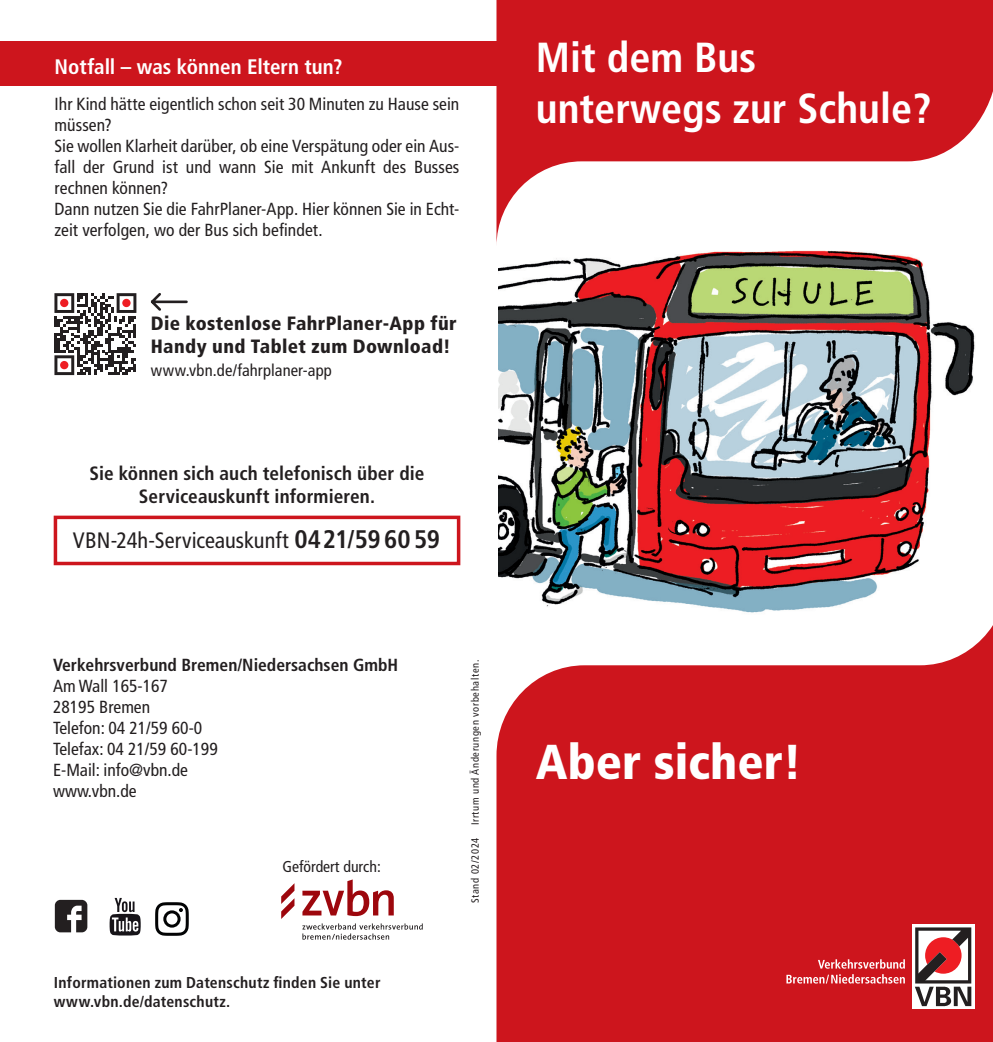
<style>
.page{position:relative;width:993px;height:1042px;background:#fff}
.page>*{position:absolute;margin:0;border:0;box-sizing:border-box;transform-origin:0 0}
.t1{font:900 condensed 49px "Frutiger LT Std";color:#fff}
.t2{font:700 condensed 42px "Frutiger LT Std";color:#fff}
.t3{font:condensed 22.22px "Frutiger LT Std";color:#231f20}
.Überschrift{font:700 condensed 21px "Frutiger LT Std";color:#fff}
.Überschrift-2{font:700 condensed 19.25px/23.1px "Frutiger LT Std";letter-spacing:.005em;color:#231f20;text-align:center}
.t4{font:900 condensed 19.25px/23.1px "Frutiger LT Std";letter-spacing:.02em;color:#231f20}
.Fließtext{font:condensed 17.5px/21px "Frutiger LT Std";color:#231f20}
.t5{font:700 condensed 17.5px "Frutiger LT Std";color:#231f20}
.t6{font:condensed 16.62px "Frutiger LT Std";letter-spacing:.005em;color:#231f20}
._1_Lauftext_Frutiger_cond{font:700 condensed 15.75px "Frutiger LT Std";letter-spacing:.015em;color:#231f20}
.t7{font:condensed 15.75px "Frutiger LT Std";color:#231f20}
.Fließtext_Frutiger_Condensed_9_5_pt{font:condensed 10.5px "Frutiger LT Std";letter-spacing:.06em;color:#231f20}
.s1{font-weight:700;font-size:25.38px}
</style>
<div class="page">
<svg style="left:496px;top:626px;width:496px;height:416px;background:#d12c33"></svg>
<svg style="left:496px;top:0;width:496px;height:244px;fill:#cd151d"></svg>
<img style="left:498px;top:250px;width:477px;height:378px">
<svg style="left:911px;top:924px;width:63px;height:85px"></svg>
<svg style="left:817px;top:959px;width:87px;height:9px"></svg>
<svg style="left:786px;top:974px;width:118px;height:9px"></svg>
<svg style="left:914px;top:927px;width:57px;height:79px"></svg>
<svg style="left:55px;top:900px;width:32px;height:32px"></svg>
<svg style="left:110px;top:898px;width:31px;height:37px"></svg>
<svg style="left:155px;top:902px;width:34px;height:34px"></svg>
<svg style="left:281px;top:883px;width:13px;height:36px"></svg>
<svg style="left:302px;top:879px;width:91px;height:37px"></svg>
<svg style="left:302px;top:923px;width:120px;height:16px"></svg>
<svg style="left:150px;top:293px;width:38px;height:18px"></svg>
<div style="left:54px;top:516px;width:406px;height:49px;background:#fff;border:4px solid #cd151d"></div>
<div style="left:0;top:41px;width:496px;height:45px;background:#cd151d"></div>
<svg style="left:54px;top:293px;width:82px;height:82px"></svg>
<div style="left:60px;top:299px;width:8px;height:8px;background:#ee1d23;border-radius:50%"></div>
<div style="left:122px;top:299px;width:8px;height:8px;background:#ee1d23;border-radius:50%"></div>
<div style="left:60px;top:361px;width:8px;height:8px;background:#ee1d23;border-radius:50%"></div>
<p class="Überschrift" style="left:55px;top:54px;width:289px">Notfall – was können Eltern tun?</p>
<p class="Fließtext" style="left:55px;top:93px;width:406px">Ihr Kind hätte eigentlich schon seit 30 Minuten zu Hause sein müssen?</p>
<p class="Fließtext" style="left:55px;top:135px;width:406px;text-align:justify">Sie wollen Klarheit darüber, ob eine Verspätung oder ein Aus&shy;fall der Grund ist und wann Sie mit Ankunft des Busses rechnen können?</p>
<p class="Fließtext" style="left:55px;top:198px;width:406px">Dann nutzen Sie die FahrPlaner-App. Hier können Sie in Echt&shy;zeit verfolgen, wo der Bus sich befindet.</p>
<p class="t4" style="left:151px;top:312px;width:307px">Die kostenlose FahrPlaner-App für<br>Handy und Tablet zum Download!</p>
<p class="t6" style="left:151px;top:361px;width:182px">www.vbn.de/fahrplaner-app</p>
<p class="Überschrift-2" style="left:90px;top:462px;width:336px">Sie können sich auch telefonisch über die<br>Serviceauskunft informieren.</p>
<p class="t3" style="left:73px;top:528px;width:368px">VBN-24h-Serviceauskunft <span class="s1">0421/59 60 59</span></p>
<p class="t5" style="left:53px;top:654px;width:346px">Verkehrsverbund Bremen/Niedersachsen GmbH</p>
<p class="Fließtext" style="left:53px;top:675px;width:116px">Am Wall 165-167</p>
<p class="Fließtext" style="left:53px;top:696px;width:99px">28195 Bremen</p>
<p class="Fließtext" style="left:53px;top:717px;width:151px">Telefon: 04 21/59 60-0</p>
<p class="Fließtext" style="left:53px;top:738px;width:166px">Telefax: 04 21/59 60-199</p>
<p class="Fließtext" style="left:53px;top:759px;width:136px">E-Mail: info@vbn.de</p>
<p class="Fließtext" style="left:53px;top:780px;width:85px">www.vbn.de</p>
<p class="t7" style="left:282px;top:857px;width:100px">Gefördert durch:</p>
<p class="_1_Lauftext_Frutiger_cond" style="left:54px;top:973px;width:328px">Informationen zum Datenschutz finden Sie unter</p>
<p class="_1_Lauftext_Frutiger_cond" style="left:54px;top:992px;width:178px">www.vbn.de/datenschutz.</p>
<p class="Fließtext_Frutiger_Condensed_9_5_pt" style="left:469px;top:903px;width:245px;rotate:-90deg">Stand 02/2024 Irrtum und Änderungen vorbehalten.</p>
<p class="t2" style="left:535px;top:33px;width:222px">Mit dem Bus</p>
<p class="t2" style="left:535px;top:83px;width:397px">unterwegs zur Schule?</p>
<p class="t1" style="left:535px;top:732px;width:267px">Aber sicher!</p>
</div>
